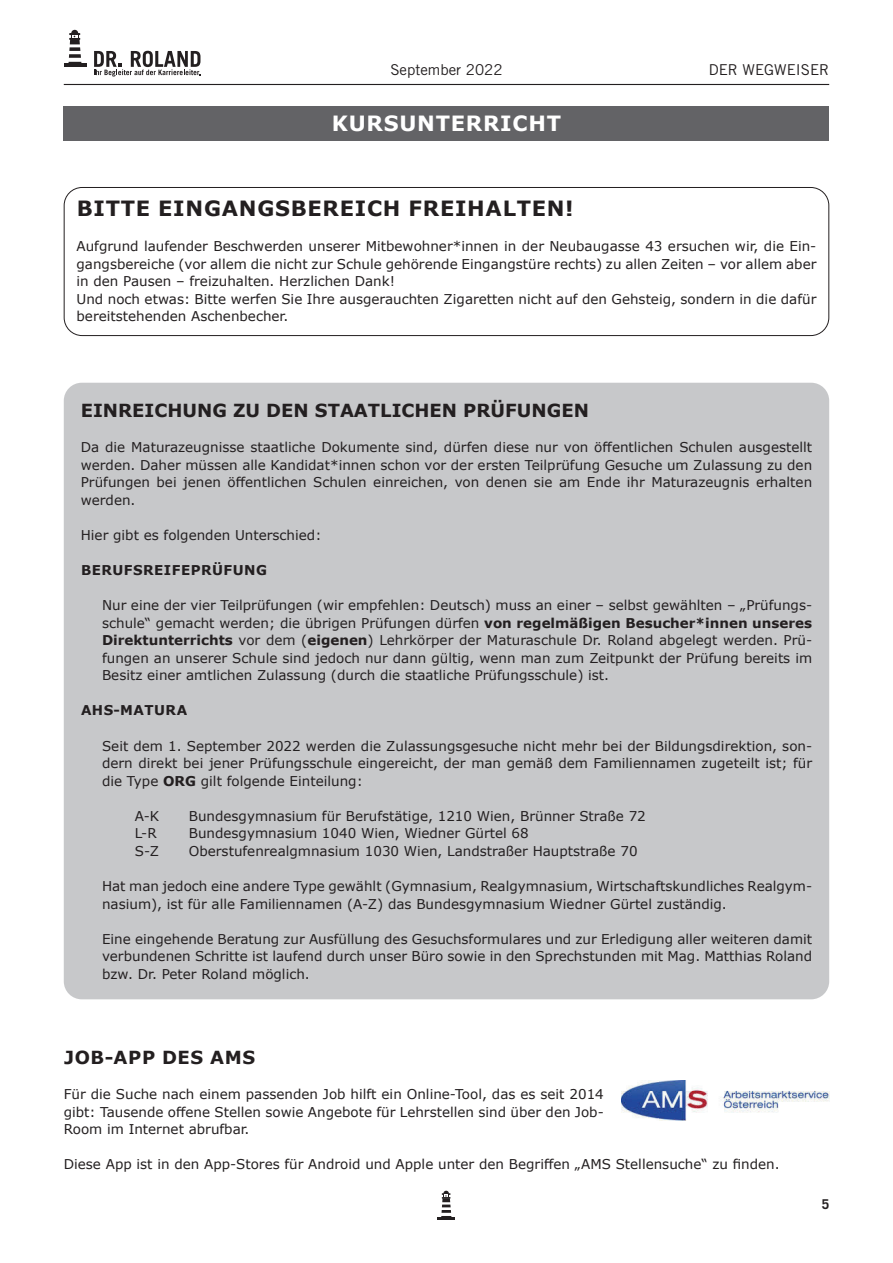
<style>
.page{position:relative;width:893px;height:1263px;background:#fff}
.page>*{position:absolute;margin:0;border:0;box-sizing:border-box;transform-origin:0 0}
.t1{font:700 21px "Verdana";letter-spacing:.035em;color:#231f20}
.t2{font:700 21px "Verdana";letter-spacing:.035em;color:#fff}
.t3{font:700 18px "Verdana";color:#231f20}
.t4{font:700 18px "Verdana";letter-spacing:.035em;color:#231f20}
.t5{font:15px "Trade Gothic LT Std";color:#231f20}
.t6{font:13.5px/17.5px "Verdana";color:#231f20;text-align:justify}
.t7{font:700 13.5px "Verdana";letter-spacing:.035em;color:#231f20}
.t8{font:700 13.5px "Trade Gothic LT Std";color:#231f20}
.s1{font-weight:700}
</style>
<div class="page">
<svg style="left:94px;top:51px;width:107px;height:26px"></svg>
<div style="left:71px;top:30px;width:7px;height:6px;background:#231f20;border-radius:50%"></div>
<hr style="left:64px;top:64px;width:22px;height:3px;background:#231f20">
<svg style="left:69px;top:61px;width:12px;height:1px"></svg>
<svg style="left:69px;top:33px;width:12px;height:18px"></svg>
<hr style="left:68px;top:62px;width:14px;height:3px;background:#231f20">
<svg style="left:69px;top:47px;width:11px;height:4px"></svg>
<div style="left:70px;top:39px;width:10px;height:5px;background:#231f20"></div>
<svg style="left:69px;top:54px;width:12px;height:4px"></svg>
<hr style="left:64px;top:84px;width:765px;height:1px;background:#231f20">
<hr style="left:437px;top:1217px;width:18px;height:3px;background:#231f20">
<svg style="left:441px;top:1191px;width:11px;height:26px"></svg>
<div style="left:64px;top:383px;width:765px;height:616px;background:#c7c8ca;border-radius:18px"></div>
<div style="left:64px;top:187px;width:765px;height:149px;border:1px solid #231f20;border-radius:18px"></div>
<div style="left:64px;top:106px;width:765px;height:34px;background:#636366"></div>
<img style="left:621px;top:1080px;width:208px;height:41px">
<p class="t5" style="left:390px;top:60px;width:114px">September 2022</p>
<p class="t5" style="left:709px;top:60px;width:122px">DER WEGWEISER</p>
<h1 class="t2" style="left:332px;top:109px;width:231px">KURSUNTERRICHT</h1>
<h1 class="t1" style="left:77px;top:193px;width:498px">BITTE EINGANGSBEREICH FREIHALTEN!</h1>
<p class="t6" style="left:77px;top:237px;width:741px;text-align:left">Aufgrund laufender Beschwerden unserer Mitbewohner*innen in der Neubaugasse 43 ersuchen wir, die Ein&shy;gangsbereiche (vor allem die nicht zur Schule gehörende Eingangstüre rechts) zu allen Zeiten – vor allem aber in den Pausen – freizuhalten. Herzlichen Dank!<br>Und noch etwas: Bitte werfen Sie Ihre ausgerauchten Zigaretten nicht auf den Gehsteig, sondern in die dafür bereitstehenden Aschenbecher.</p>
<h2 class="t3" style="left:81px;top:398px;width:510px">EINREICHUNG ZU DEN STAATLICHEN PRÜFUNGEN</h2>
<p class="t6" style="left:81px;top:438px;width:733px">Da die Maturazeugnisse staatliche Dokumente sind, dürfen diese nur von öffentlichen Schulen ausgestellt werden. Daher müssen alle Kandidat*innen schon vor der ersten Teilprüfung Gesuche um Zulassung zu den Prüfungen bei jenen öffentlichen Schulen einreichen, von denen sie am Ende ihr Maturazeugnis erhalten werden.</p>
<p class="t6" style="left:81px;top:526px;width:242px">Hier gibt es folgenden Unterschied:</p>
<p class="t7" style="left:81px;top:561px;width:188px">BERUFSREIFEPRÜFUNG</p>
<p class="t6" style="left:102px;top:596px;width:712px">Nur eine der vier Teilprüfungen (wir empfehlen: Deutsch) muss an einer – selbst gewählten – „Prüfungs&shy;schule“ gemacht werden; die übrigen Prüfungen dürfen <span class="s1">von regelmäßigen Besucher*innen unseres Direktunterrichts</span> vor dem (<span class="s1">eigenen</span>) Lehrkörper der Maturaschule Dr. Roland abgelegt werden. Prü&shy;fungen an unserer Schule sind jedoch nur dann gültig, wenn man zum Zeitpunkt der Prüfung bereits im Besitz einer amtlichen Zulassung (durch die staatliche Prüfungsschule) ist.</p>
<p class="t7" style="left:81px;top:701px;width:108px">AHS-MATURA</p>
<p class="t6" style="left:102px;top:737px;width:712px">Seit dem 1. September 2022 werden die Zulassungsgesuche nicht mehr bei der Bildungsdirektion, son&shy;dern direkt bei jener Prüfungsschule eingereicht, der man gemäß dem Familiennamen zugeteilt ist; für die Type <span class="s1">ORG</span> gilt folgende Einteilung:</p>
<p class="t6" style="left:135px;top:807px;width:26px">A-K</p>
<p class="t6" style="left:189px;top:807px;width:458px">Bundesgymnasium für Berufstätige, 1210 Wien, Brünner Straße 72</p>
<p class="t6" style="left:135px;top:824px;width:23px">L-R</p>
<p class="t6" style="left:189px;top:824px;width:341px">Bundesgymnasium 1040 Wien, Wiedner Gürtel 68</p>
<p class="t6" style="left:135px;top:842px;width:26px">S-Z</p>
<p class="t6" style="left:189px;top:842px;width:450px">Oberstufenrealgmnasium 1030 Wien, Landstraßer Hauptstraße 70</p>
<p class="t6" style="left:102px;top:877px;width:712px">Hat man jedoch eine andere Type gewählt (Gymnasium, Realgymnasium, Wirtschaftskundliches Realgym&shy;nasium), ist für alle Familiennamen (A-Z) das Bundesgymnasium Wiedner Gürtel zuständig.</p>
<p class="t6" style="left:102px;top:930px;width:712px">Eine eingehende Beratung zur Ausfüllung des Gesuchsformulares und zur Erledigung aller weiteren damit verbundenen Schritte ist laufend durch unser Büro sowie in den Sprechstunden mit Mag. Matthias Roland bzw. Dr. Peter Roland möglich.</p>
<h2 class="t4" style="left:64px;top:1045px;width:193px">JOB-APP DES AMS</h2>
<p class="t6" style="left:64px;top:1085px;width:542px">Für die Suche nach einem passenden Job hilft ein Online-Tool, das es seit 2014 gibt: Tausende offene Stellen sowie Angebote für Lehrstellen sind über den Job-Room im Internet abrufbar.</p>
<p class="t6" style="left:64px;top:1155px;width:717px">Diese App ist in den App-Stores für Android und Apple unter den Begriffen „AMS Stellensuche“ zu finden.</p>
<p class="t8" style="left:822px;top:1196px;width:9px">5</p>
</div>
